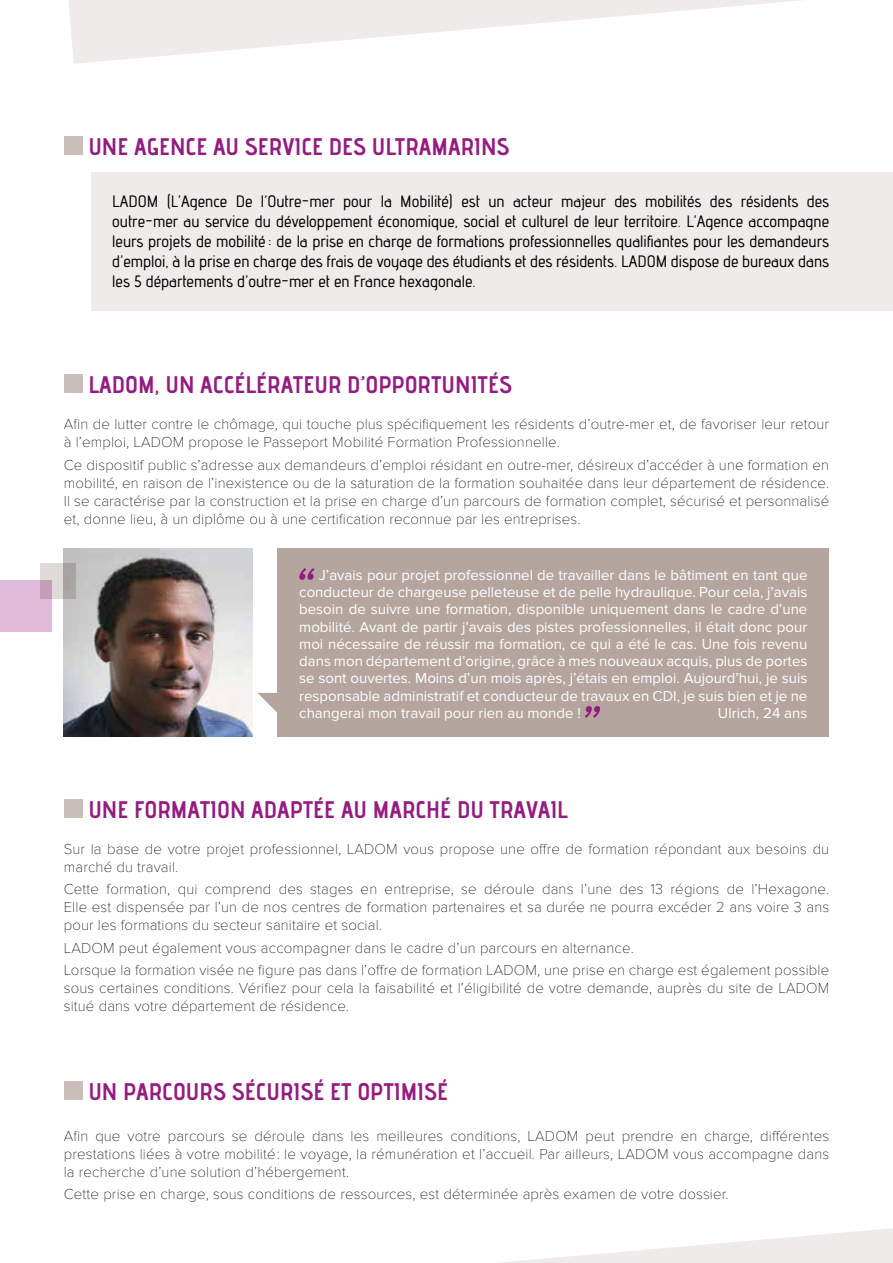
<style>
.page{position:relative;width:893px;height:1263px;background:#fff}
.page>*{position:absolute;margin:0;border:0;box-sizing:border-box;transform-origin:0 0}
.t1{font:24px "advent Bd 3";color:#951b81}
.t2{font:16.5px/19.8px "advent Bd 1";color:#000;text-align:justify}
.t3{font:100 15px/18px "Proxima Nova T";letter-spacing:.01em;color:#000}
.t4{font:15px/17.2px "Proxima Nova";color:#fff;text-align:justify}
</style>
<div class="page">
<div style="left:64px;top:1081px;width:19px;height:19px;background:#cabeba"></div>
<div style="left:91px;top:172px;width:802px;height:139px;background:#efebea"></div>
<div style="left:64px;top:136px;width:19px;height:19px;background:#cabeba"></div>
<div style="left:64px;top:374px;width:19px;height:18px;background:#cabeba"></div>
<img style="left:64px;top:548px;width:188px;height:188px">
<div style="left:277px;top:548px;width:552px;height:188px;background:#b4a59f"></div>
<svg style="left:299px;top:568px;width:16px;height:12px"></svg>
<svg style="left:585px;top:706px;width:15px;height:12px"></svg>
<div style="left:0;top:580px;width:51px;height:51px;background:#dfbbd9"></div>
<svg style="left:40px;top:563px;width:35px;height:35px"></svg>
<div style="left:64px;top:799px;width:19px;height:19px;background:#cabeba"></div>
<svg style="left:499px;top:1228px;width:394px;height:35px"></svg>
<svg style="left:68px;top:0;width:732px;height:64px;fill:#f5f3f2"></svg>
<svg style="left:258px;top:693px;width:19px;height:19px"></svg>
<h1 class="t1" style="left:88px;top:132px;width:423px">UNE AGENCE AU SERVICE DES ULTRAMARINS</h1>
<p class="t2" style="left:112px;top:191px;width:718px">LADOM (L’Agence De l’Outre-mer pour la Mobilité) est un acteur majeur des mobilités des résidents des outre-mer au service du développement économique, social et culturel de leur territoire. L’Agence accompagne leurs projets de mobilité : de la prise en charge de formations professionnelles qualifiantes pour les demandeurs d’emploi, à la prise en charge des frais de voyage des étudiants et des résidents. LADOM dispose de bureaux dans les 5 départements d’outre-mer et en France hexagonale.</p>
<h1 class="t1" style="left:88px;top:369px;width:425px">LADOM, UN ACCÉLÉRATEUR D’OPPORTUNITÉS</h1>
<p class="t3" style="left:64px;top:415px;width:767px">Afin de lutter contre le chômage, qui touche plus spécifiquement les résidents d’outre-mer et, de favoriser leur retour à l’emploi, LADOM propose le Passeport Mobilité Formation Professionnelle.</p>
<p class="t3" style="left:64px;top:456px;width:767px;text-align:justify">Ce dispositif public s’adresse aux demandeurs d’emploi résidant en outre-mer, désireux d’accéder à une formation en mobilité, en raison de l’inexistence ou de la saturation de la formation souhaitée dans leur département de résidence.<br>Il se caractérise par la construction et la prise en charge d’un parcours de formation complet, sécurisé et personnalisé et, donne lieu, à un diplôme ou à une certification reconnue par les entreprises.</p>
<p class="t4" style="left:299px;top:566px;width:510px;text-indent:20px">J’avais pour projet professionnel de travailler dans le bâtiment en tant que conducteur de chargeuse pelleteuse et de pelle hydraulique. Pour cela, j’avais besoin de suivre une formation, disponible uniquement dans le cadre d’une mobilité. Avant de partir j’avais des pistes professionnelles, il était donc pour moi nécessaire de réussir ma formation, ce qui a été le cas. Une fois revenu dans mon département d’origine, grâce à mes nouveaux acquis, plus de portes se sont ouvertes. Moins d’un mois après, j’étais en emploi. Aujourd’hui, je suis responsable administratif et conducteur de travaux en CDI, je suis bien et je ne changerai mon travail pour rien au monde !</p>
<p class="t4" style="left:718px;top:704px;width:91px">Ulrich, 24 ans</p>
<h1 class="t1" style="left:88px;top:794px;width:481px">UNE FORMATION ADAPTÉE AU MARCHÉ DU TRAVAIL</h1>
<p class="t3" style="left:64px;top:840px;width:767px">Sur la base de votre projet professionnel, LADOM vous propose une offre de formation répondant aux besoins du marché du travail.</p>
<p class="t3" style="left:64px;top:880px;width:767px;text-align:justify">Cette formation, qui comprend des stages en entreprise, se déroule dans l’une des 13 régions de l’Hexagone.<br>Elle est dispensée par l’un de nos centres de formation partenaires et sa durée ne pourra excéder 2 ans voire 3 ans pour les formations du secteur sanitaire et social.</p>
<p class="t3" style="left:64px;top:936px;width:767px;line-height:22.2px">LADOM peut également vous accompagner dans le cadre d’un parcours en alternance.<br>Lorsque la formation visée ne figure pas dans l’offre de formation LADOM, une prise en charge est également possible</p>
<p class="t3" style="left:64px;top:979px;width:767px">sous certaines conditions. Vérifiez pour cela la faisabilité et l’éligibilité de votre demande, auprès du site de LADOM situé dans votre département de résidence.</p>
<h1 class="t1" style="left:88px;top:1077px;width:361px">UN PARCOURS SÉCURISÉ ET OPTIMISÉ</h1>
<p class="t3" style="left:64px;top:1127px;width:767px;text-align:justify">Afin que votre parcours se déroule dans les meilleures conditions, LADOM peut prendre en charge, différentes prestations liées à votre mobilité : le voyage, la rémunération et l’accueil. Par ailleurs, LADOM vous accompagne dans la recherche d’une solution d’hébergement.</p>
<p class="t3" style="left:64px;top:1185px;width:666px">Cette prise en charge, sous conditions de ressources, est déterminée après examen de votre dossier.</p>
</div>
